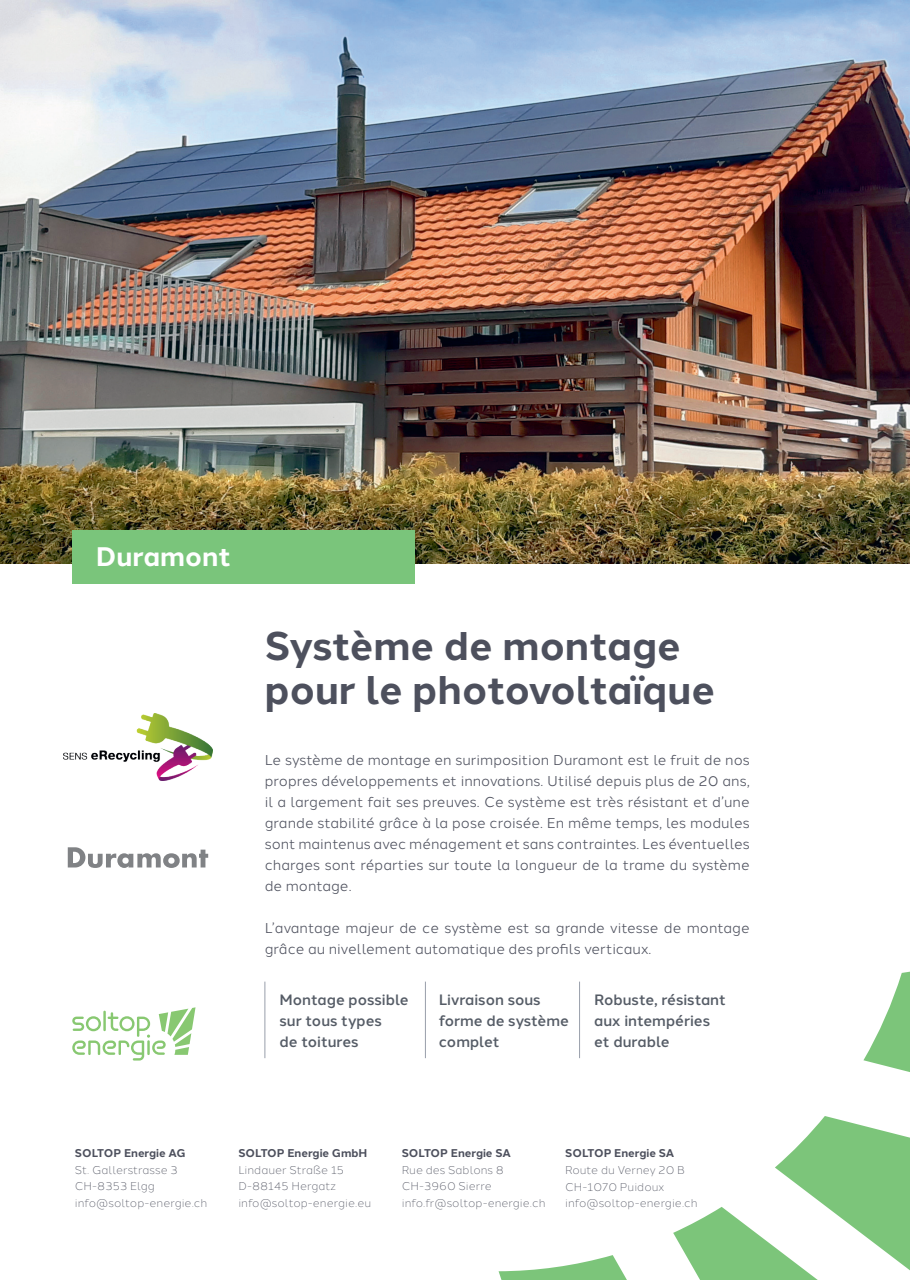
<style>
.page{position:relative;width:910px;height:1280px;background:#fff}
.page>*{position:absolute;margin:0;border:0;box-sizing:border-box;transform-origin:0 0}
.t1{font:700 39.9px/43.3px "Halcom";color:#4d505d}
.t2{font:700 26.85px "Halcom";color:#fff}
.t3{font:500 15px/21px "Halcom";color:#555c66}
.t4{font:14.25px/21px "Halcom";color:#4d505d;text-align:justify}
.t5{font:300 11.25px/16.5px "Halcom";color:#4d505d}
.t6{font:700 11.25px "Halcom";color:#4d505d}
</style>
<div class="page">
<img style="left:0;top:0;width:910px;height:563px">
<img style="left:64px;top:713px;width:148px;height:67px">
<div style="left:72px;top:530px;width:343px;height:54px;background:#7ac57b"></div>
<hr style="left:265px;top:981px;width:1px;height:77px;background:#989eaa">
<hr style="left:425px;top:981px;width:1px;height:77px;background:#989eaa">
<hr style="left:579px;top:981px;width:1px;height:77px;background:#989eaa">
<svg style="left:863px;top:971px;width:47px;height:101px"></svg>
<svg style="left:673px;top:1116px;width:237px;height:164px"></svg>
<svg style="left:499px;top:1255px;width:128px;height:25px"></svg>
<svg style="left:72px;top:1007px;width:124px;height:53px"></svg>
<svg style="left:68px;top:847px;width:140px;height:21px"></svg>
<h2 class="t2" style="left:96px;top:535px;width:137px">Duramont</h2>
<h1 class="t1" style="left:265px;top:622px;width:452px">Système de montage pour le photovoltaïque</h1>
<p class="t4" style="left:265px;top:748px;width:487px">Le système de montage en surimposition Duramont est le fruit de nos propres développements et innovations. Utilisé depuis plus de 20 ans, il a largement fait ses preuves. Ce système est très résistant et d’une grande stabilité grâce à la pose croisée. En même temps, les modules sont maintenus avec ménagement et sans contraintes. Les éventuelles charges sont réparties sur toute la longueur de la trame du système de montage.</p>
<p class="t4" style="left:265px;top:916px;width:487px">L’avantage majeur de ce système est sa grande vitesse de montage grâce au nivellement automatique des profils verticaux.</p>
<p class="t3" style="left:280px;top:987px;width:131px">Montage possible sur tous types<br>de toitures</p>
<p class="t3" style="left:439px;top:987px;width:132px">Livraison sous forme de système complet</p>
<p class="t3" style="left:594px;top:987px;width:133px">Robuste, résistant aux intempéries et durable</p>
<p class="t6" style="left:75px;top:1144px;width:112px">SOLTOP Energie AG</p>
<p class="t5" style="left:75px;top:1161px;width:134px">St. Gallerstrasse 3<br>CH-8353 Elgg info@soltop-energie.ch</p>
<p class="t6" style="left:238px;top:1144px;width:131px">SOLTOP Energie GmbH</p>
<p class="t5" style="left:238px;top:1161px;width:134px">Lindauer Straße 15<br>D-88145 Hergatz info@soltop-energie.eu</p>
<p class="t6" style="left:402px;top:1144px;width:111px">SOLTOP Energie SA</p>
<p class="t5" style="left:402px;top:1161px;width:145px">Rue des Sablons 8<br>CH-3960 Sierre info.fr@soltop-energie.ch</p>
<p class="t6" style="left:565px;top:1144px;width:111px">SOLTOP Energie SA</p>
<p class="t5" style="left:565px;top:1161px;width:134px">Route du Verney 20 B<br>CH-1070 Puidoux info@soltop-energie.ch</p>
</div>
